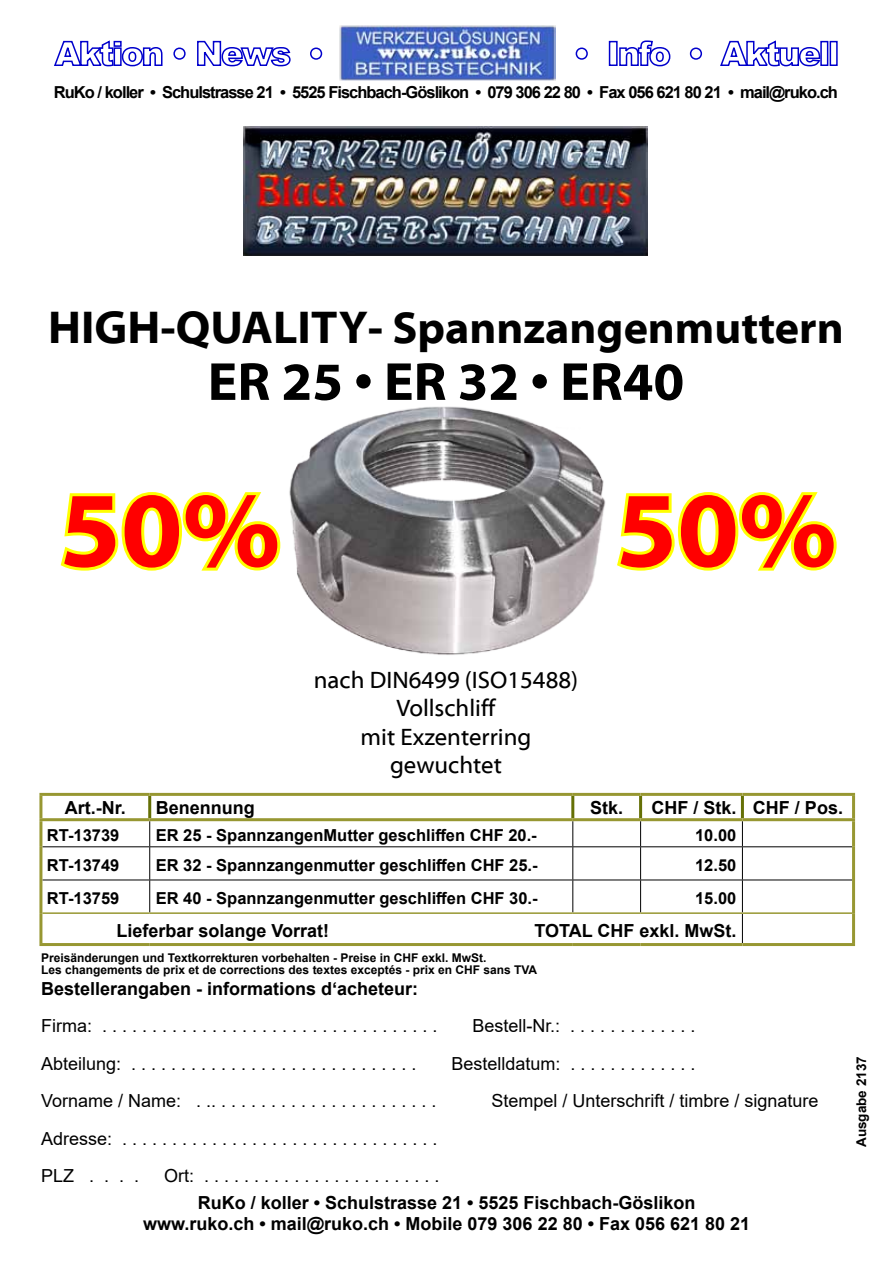
<style>
.page{position:relative;width:893px;height:1263px;background:#fff}
.page>*{position:absolute;margin:0;border:0;box-sizing:border-box;transform-origin:0 0}
.t1{font:700 108px "Myriad Web Pro";color:#f00}
.t2{font:700 54px "Myriad Web Pro";color:#000}
.t3{font:700 45px "Myriad Web Pro";color:#000}
.t4{font:24px/28.5px "Myriad Web Pro";color:#000;text-align:center}
.t5{font:18px/37.5px "Arial";color:#000}
.t6{font:700 18px/21.6px "Arial";color:#000;text-align:center}
.t7{font:700 16.5px "Arial";color:#000}
.t8{font:700 16.5px "Arial";letter-spacing:-.06em;color:#000}
.t9{font:700 13.5px "Arial";color:#000}
.t10{font:700 12px/12px "Arial";color:#000}
.s1{font-size:46.5px}
</style>
<div class="page">
<svg style="left:60px;top:492px;width:221px;height:79px"></svg>
<svg style="left:617px;top:492px;width:220px;height:79px"></svg>
<svg style="left:42px;top:796px;width:810px;height:50px"></svg>
<hr style="left:42px;top:846px;width:108px;height:1px;background:#000">
<hr style="left:150px;top:846px;width:423px;height:1px;background:#000">
<hr style="left:149px;top:847px;width:1px;height:32px;background:#000">
<hr style="left:573px;top:846px;width:68px;height:1px;background:#000">
<hr style="left:572px;top:847px;width:1px;height:32px;background:#000">
<hr style="left:641px;top:846px;width:101px;height:1px;background:#000">
<hr style="left:640px;top:847px;width:1px;height:32px;background:#000">
<hr style="left:742px;top:846px;width:110px;height:1px;background:#000">
<hr style="left:742px;top:847px;width:1px;height:32px;background:#000">
<hr style="left:42px;top:879px;width:108px;height:1px;background:#000">
<hr style="left:150px;top:879px;width:423px;height:1px;background:#000">
<hr style="left:149px;top:880px;width:1px;height:32px;background:#000">
<hr style="left:573px;top:879px;width:68px;height:1px;background:#000">
<hr style="left:572px;top:880px;width:1px;height:32px;background:#000">
<hr style="left:641px;top:879px;width:101px;height:1px;background:#000">
<hr style="left:640px;top:880px;width:1px;height:32px;background:#000">
<hr style="left:742px;top:879px;width:110px;height:1px;background:#000">
<hr style="left:742px;top:880px;width:1px;height:32px;background:#000">
<svg style="left:742px;top:914px;width:1px;height:29px"></svg>
<hr style="left:39px;top:818px;width:111px;height:3px;background:#979732">
<hr style="left:150px;top:818px;width:423px;height:3px;background:#979732">
<hr style="left:573px;top:818px;width:68px;height:3px;background:#979732">
<hr style="left:641px;top:818px;width:101px;height:3px;background:#979732">
<hr style="left:742px;top:818px;width:113px;height:3px;background:#979732">
<hr style="left:42px;top:912px;width:108px;height:2px;background:#979732">
<hr style="left:150px;top:912px;width:423px;height:2px;background:#979732">
<hr style="left:573px;top:912px;width:68px;height:2px;background:#979732">
<hr style="left:641px;top:912px;width:101px;height:2px;background:#979732">
<hr style="left:742px;top:912px;width:110px;height:2px;background:#979732">
<hr style="left:39px;top:793px;width:111px;height:3px;background:#979732">
<hr style="left:39px;top:796px;width:3px;height:22px;background:#979732">
<hr style="left:150px;top:793px;width:423px;height:3px;background:#979732">
<hr style="left:573px;top:793px;width:68px;height:3px;background:#979732">
<hr style="left:641px;top:793px;width:101px;height:3px;background:#979732">
<hr style="left:742px;top:793px;width:113px;height:3px;background:#979732">
<hr style="left:852px;top:796px;width:3px;height:22px;background:#979732">
<hr style="left:39px;top:821px;width:3px;height:26px;background:#979732">
<hr style="left:852px;top:821px;width:3px;height:26px;background:#979732">
<hr style="left:39px;top:847px;width:3px;height:33px;background:#979732">
<hr style="left:852px;top:847px;width:3px;height:33px;background:#979732">
<hr style="left:39px;top:880px;width:3px;height:33px;background:#979732">
<hr style="left:852px;top:880px;width:3px;height:33px;background:#979732">
<hr style="left:39px;top:913px;width:3px;height:30px;background:#979732">
<hr style="left:852px;top:913px;width:3px;height:30px;background:#979732">
<hr style="left:39px;top:943px;width:111px;height:3px;background:#979732">
<hr style="left:150px;top:943px;width:423px;height:3px;background:#979732">
<hr style="left:573px;top:943px;width:68px;height:3px;background:#979732">
<hr style="left:641px;top:943px;width:101px;height:3px;background:#979732">
<hr style="left:742px;top:943px;width:113px;height:3px;background:#979732">
<img style="left:289px;top:406px;width:317px;height:249px">
<img style="left:243px;top:126px;width:404px;height:129px">
<svg style="left:54px;top:40px;width:109px;height:27px"></svg>
<svg style="left:173px;top:47px;width:13px;height:13px"></svg>
<svg style="left:197px;top:40px;width:94px;height:27px"></svg>
<svg style="left:310px;top:47px;width:13px;height:13px"></svg>
<svg style="left:575px;top:47px;width:13px;height:13px"></svg>
<div style="left:609px;top:41px;width:9px;height:25px;border:2px solid #00c"></div>
<svg style="left:619px;top:40px;width:52px;height:27px"></svg>
<svg style="left:689px;top:47px;width:14px;height:13px"></svg>
<svg style="left:720px;top:40px;width:102px;height:27px"></svg>
<div style="left:820px;top:41px;width:8px;height:25px;border:2px solid #00c"></div>
<div style="left:830px;top:41px;width:8px;height:25px;border:2px solid #00c"></div>
<img style="left:340px;top:25px;width:216px;height:56px">
<p class="t8" style="left:54px;top:81px;width:785px">RuKo / koller • Schulstrasse 21 • 5525 Fischbach-Göslikon • 079 306 22 80 • Fax 056 621 80 21 • mail@ruko.ch</p>
<h3 class="t3" style="left:48px;top:303px;width:797px"><span class="s1">HIGH-QUALITY-</span> Spannzangenmuttern</h3>
<h2 class="t2" style="left:208px;top:352px;width:478px">ER 25 • ER 32 • ER40</h2>
<h1 class="t1" style="left:59px;top:471px;width:222px">50%</h1>
<h1 class="t1" style="left:616px;top:471px;width:222px">50%</h1>
<h3 class="t4" style="left:314px;top:666px;width:266px">nach DIN6499 (ISO15488)<br>Vollschliff<br>mit Exzenterring gewuchtet</h3>
<p class="t6" style="left:65px;top:797px;width:63px">Art.-Nr.</p>
<p class="t6" style="left:156px;top:797px;width:100px">Benennung</p>
<p class="t6" style="left:590px;top:797px;width:35px">Stk.</p>
<p class="t6" style="left:651px;top:797px;width:193px">CHF / Stk. CHF / Pos.</p>
<p class="t7" style="left:47px;top:824px;width:74px">RT-13739</p>
<p class="t7" style="left:156px;top:824px;width:383px">ER 25 - SpannzangenMutter geschliffen CHF 20.-</p>
<p class="t7" style="left:695px;top:824px;width:43px">10.00</p>
<p class="t7" style="left:47px;top:853px;width:74px">RT-13749</p>
<p class="t7" style="left:156px;top:853px;width:383px">ER 32 - Spannzangenmutter geschliffen CHF 25.-</p>
<p class="t7" style="left:695px;top:853px;width:43px">12.50</p>
<p class="t7" style="left:47px;top:887px;width:74px">RT-13759</p>
<p class="t7" style="left:156px;top:887px;width:383px">ER 40 - Spannzangenmutter geschliffen CHF 30.-</p>
<p class="t7" style="left:695px;top:887px;width:43px">15.00</p>
<p class="t6" style="left:117px;top:920px;width:214px">Lieferbar solange Vorrat!</p>
<p class="t6" style="left:534px;top:920px;width:203px">TOTAL CHF exkl. MwSt.</p>
<p class="t10" style="left:41px;top:951px;width:497px">Preisänderungen und Textkorrekturen vorbehalten - Preise in CHF exkl. MwSt.<br>Les changements de prix et de corrections des textes exceptés - prix en CHF sans TVA</p>
<p class="t6" style="left:41px;top:978px;width:379px">Bestellerangaben - informations d‘acheteur:</p>
<p class="t5" style="left:41px;top:1007px;width:398px">Firma: . . . . . . . . . . . . . . . . . . . . . . . . . . . . . . . . . .</p>
<p class="t5" style="left:472px;top:1007px;width:224px">Bestell-Nr.: . . . . . . . . . . . . .</p>
<p class="t5" style="left:41px;top:1044px;width:377px">Abteilung: . . . . . . . . . . . . . . . . . . . . . . . . . . . . .</p>
<p class="t5" style="left:451px;top:1044px;width:246px">Bestelldatum: . . . . . . . . . . . . .</p>
<p class="t5" style="left:41px;top:1082px;width:397px">Vorname / Name: . .. . . . . . . . . . . . . . . . . . . . . . .</p>
<p class="t5" style="left:491px;top:1082px;width:329px">Stempel / Unterschrift / timbre / signature</p>
<p class="t5" style="left:41px;top:1119px;width:398px">Adresse: . . . . . . . . . . . . . . . . . . . . . . . . . . . . . . . .<br>PLZ . . . .</p>
<p class="t5" style="left:164px;top:1157px;width:277px">Ort: . . . . . . . . . . . . . . . . . . . . . . . .</p>
<p class="t6" style="left:143px;top:1192px;width:609px">RuKo / koller • Schulstrasse 21 • 5525 Fischbach-Göslikon www.ruko.ch • mail@ruko.ch • Mobile 079 306 22 80 • Fax 056 621 80 21</p>
<p class="t9" style="left:852px;top:1147px;width:92px;rotate:-90deg">Ausgabe 2137</p>
</div>
